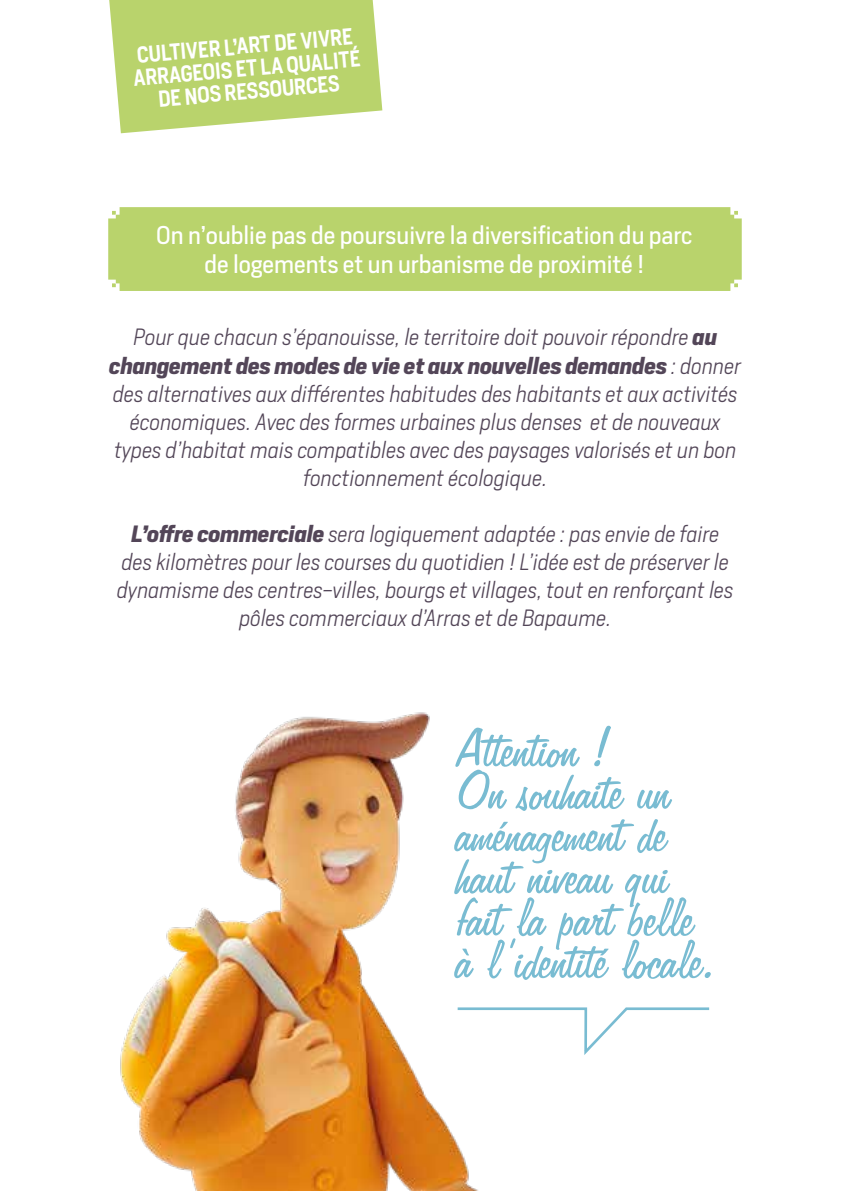
<style>
.page{position:relative;width:851px;height:1191px;background:#fff}
.page>*{position:absolute;margin:0;border:0;box-sizing:border-box;transform-origin:0 0}
.t1{font:61px "Freehand 575 BT Regular B";color:#79bcd2}
.t2{font:24px/28.8px "Heron Sans";color:#fff;text-align:center}
.t3{font:italic 300 22px/28px "Heron Sans";color:#534658;text-align:center}
.t4{font:600 21.6px/22.6px "Heron Sans";color:#fff;text-align:center;scale:.9 1}
.s1{font-weight:700}
</style>
<div class="page">
<img style="left:120px;top:712px;width:358px;height:479px">
<svg style="left:455px;top:1006px;width:255px;height:52px"></svg>
<div style="left:108px;top:207px;width:633px;height:84px;background:#b9d36c"></div>
<svg style="left:109px;top:0;width:273px;height:133px;background:#c1d87d"></svg>
<p class="t4" style="left:130px;top:44px;width:255px;rotate:-5deg">CULTIVER L’ART DE VIVRE<br>ARRAGEOIS ET LA QUALITÉ<br>DE NOS RESSOURCES</p>
<p class="t2" style="left:156px;top:221px;width:537px">On n’oublie pas de poursuivre la diversification du parc de logements et un urbanisme de proximité !</p>
<p class="t3" style="left:109px;top:323px;width:633px">Pour que chacun s’épanouisse, le territoire doit pouvoir répondre <span class="s1">au changement des modes de vie et aux nouvelles demandes</span> : donner des alternatives aux différentes habitudes des habitants et aux activités économiques. Avec des formes urbaines plus denses et de nouveaux types d’habitat mais compatibles avec des paysages valorisés et un bon fonctionnement écologique.</p>
<p class="t3" style="left:117px;top:519px;width:618px"><span class="s1">L’offre commerciale</span> sera logiquement adaptée : pas envie de faire des kilomètres pour les courses du quotidien ! L’idée est de préserver le dynamisme des centres-villes, bourgs et villages, tout en renforçant les pôles commerciaux d’Arras et de Bapaume.</p>
<h1 class="t1" style="left:457px;top:717px;width:154px">Attention !</h1>
<h1 class="t1" style="left:457px;top:759px;width:215px">On souhaite un</h1>
<h1 class="t1" style="left:457px;top:801px;width:212px">aménagement de</h1>
<h1 class="t1" style="left:457px;top:844px;width:213px">haut niveau qui</h1>
<h1 class="t1" style="left:457px;top:886px;width:238px">fait la part belle</h1>
<h1 class="t1" style="left:457px;top:928px;width:262px">à l’identité locale.</h1>
</div>
